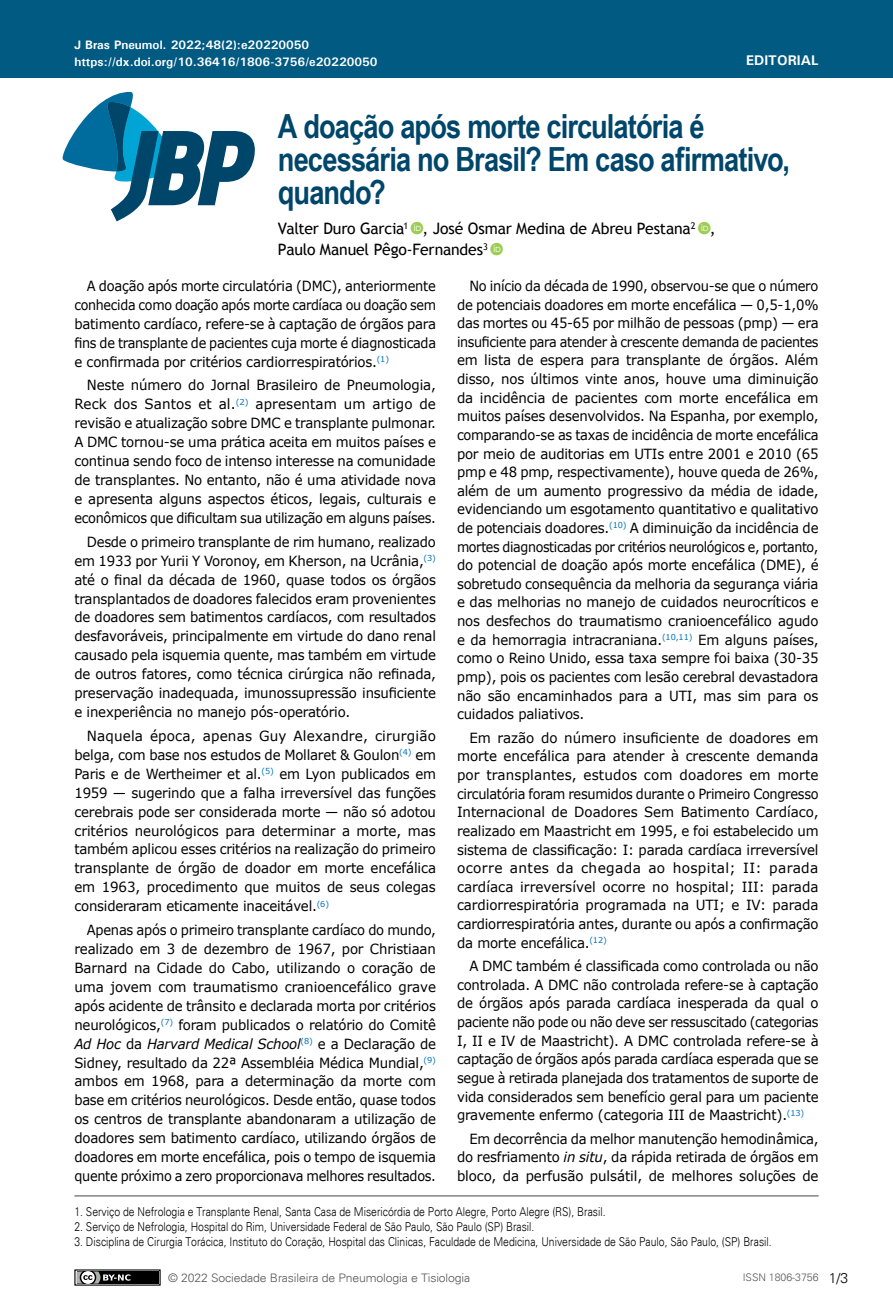
<style>
.page{position:relative;width:893px;height:1315px;background:#fff}
.page>*{position:absolute;margin:0;border:0;box-sizing:border-box;transform-origin:0 0}
.t1{font:700 33.25px/33.2px "Arial Narrow";letter-spacing:-.025em;color:#00466b}
.t2{font:21px "ID font Regular";color:#9dcc52}
.t3{font:15.75px "Trebuchet MS";letter-spacing:-.015em;color:#000}
.t4{font:14px/18.6px "Verdana";letter-spacing:-.015em;color:#000;text-align:justify;scale:.93 1}
.t5{font:14px/18.9px "Verdana";letter-spacing:-.015em;color:#000;text-align:justify;scale:.94 1}
.t6{font:14px/18.6px "Verdana";letter-spacing:-.015em;color:#000;text-align:justify;scale:.95 1}
.t7{font:14px/18.6px "Verdana";letter-spacing:-.015em;color:#000;text-align:justify;scale:.96 1}
.t8{font:14px/18.9px "Verdana";letter-spacing:-.015em;color:#000;text-align:justify}
.t9{font:700 14px "Univers";color:#fff}
.t10{font:300 14px "Univers";color:#000}
.t11{font:300 12.25px "Univers";color:#000;scale:.85 1}
.t12{font:700 12.25px "Univers";color:#fff}
.t13{font:300 11.72px "Univers";letter-spacing:-.01em;color:#58595b;scale:1.04 1}
.t14{font:300 10.5px "Univers";color:#58595b}
.s1{font-family:"ID font Regular";font-size:21px;color:#9dcc52}
.s2{font-family:"Trebuchet MS";font-size:15.75px;color:#000}
.s3{font-style:italic}
</style>
<div class="page">
<div style="left:0;top:0;width:893px;height:78px;background:#005a82"></div>
<svg style="left:62px;top:91px;width:193px;height:130px"></svg>
<div style="left:75px;top:1270px;width:85px;height:15px;background:#000"></div>
<div style="left:74px;top:1269px;width:87px;height:16px;border:1px solid #000"></div>
<svg style="left:74px;top:1269px;width:56px;height:17px"></svg>
<hr style="left:74px;top:1195px;width:745px;height:1px;background:#464547">
<p class="t12" style="left:74px;top:37px;width:236px">J Bras Pneumol. 2022;48(2):e20220050</p>
<p class="t12" style="left:74px;top:54px;width:305px">https://dx.doi.org/10.36416/1806-3756/e20220050</p>
<p class="t9" style="left:746px;top:52px;width:74px">EDITORIAL</p>
<h1 class="t1" style="left:278px;top:108px;width:514px">A doação após morte circulatória é necessária no Brasil? Em caso afirmativo, quando?</h1>
<p class="t3" style="left:278px;top:219px;width:419px">Valter Duro Garcia<sup>1</sup> <span class="s1">a</span>, José Osmar Medina de Abreu Pestana<sup>2</sup></p>
<h2 class="t2" style="left:698px;top:218px;width:19px">a<span class="s2">,</span></h2>
<p class="t3" style="left:278px;top:240px;width:212px">Paulo Manuel Pêgo-Fernandes<sup>3</sup></p>
<h2 class="t2" style="left:490px;top:239px;width:14px">a</h2>
<p class="t4" style="left:74px;top:276px;width:390px;text-indent:12px">A doação após morte circulatória (DMC), anteriormente conhecida como doação após morte cardíaca ou doação sem batimento cardíaco, refere-se à captação de órgãos para fins de transplante de pacientes cuja morte é diagnosticada e confirmada por critérios cardiorrespiratórios.<sup>(1)</sup></p>
<p class="t6" style="left:74px;top:376px;width:382px;text-indent:12px">Neste número do Jornal Brasileiro de Pneumologia, Reck dos Santos et al.<sup>(2)</sup> apresentam um artigo de revisão e atualização sobre DMC e transplante pulmonar.<br>A DMC tornou-se uma prática aceita em muitos países e continua sendo foco de intenso interesse na comunidade de transplantes. No entanto, não é uma atividade nova e apresenta alguns aspectos éticos, legais, culturais e econômicos que dificultam sua utilização em alguns países.</p>
<p class="t5" style="left:74px;top:532px;width:386px;text-indent:12px">Desde o primeiro transplante de rim humano, realizado em 1933 por Yurii Y Voronoy, em Kherson, na Ucrânia,<sup>(3) </sup>até o final da década de 1960, quase todos os órgãos transplantados de doadores falecidos eram provenientes de doadores sem batimentos cardíacos, com resultados desfavoráveis, principalmente em virtude do dano renal causado pela isquemia quente, mas também em virtude de outros fatores, como técnica cirúrgica não refinada, preservação inadequada, imunossupressão insuficiente e inexperiência no manejo pós-operatório.</p>
<p class="t8" style="left:74px;top:726px;width:363px;text-indent:12px">Naquela época, apenas Guy Alexandre, cirurgião belga, com base nos estudos de Mollaret &amp; Goulon<sup>(4)</sup> em Paris e de Wertheimer et al.<sup>(5)</sup> em Lyon publicados em 1959 — sugerindo que a falha irreversível das funções cerebrais pode ser considerada morte — não só adotou critérios neurológicos para determinar a morte, mas também aplicou esses critérios na realização do primeiro transplante de órgão de doador em morte encefálica em 1963, procedimento que muitos de seus colegas consideraram eticamente inaceitável.<sup>(6)</sup></p>
<p class="t5" style="left:74px;top:920px;width:386px;text-indent:12px">Apenas após o primeiro transplante cardíaco do mundo, realizado em 3 de dezembro de 1967, por Christiaan Barnard na Cidade do Cabo, utilizando o coração de uma jovem com traumatismo cranioencefálico grave após acidente de trânsito e declarada morta por critérios neurológicos,<sup>(7)</sup> foram publicados o relatório do Comitê <span class="s3">Ad Hoc</span> da <span class="s3">Harvard Medical School</span><sup>(8)</sup> e a Declaração de Sidney, resultado da 22ª Assembléia Médica Mundial,<sup>(9) </sup>ambos em 1968, para a determinação da morte com base em critérios neurológicos. Desde então, quase todos os centros de transplante abandonaram a utilização de doadores sem batimento cardíaco, utilizando órgãos de doadores em morte encefálica, pois o tempo de isquemia quente próximo a zero proporcionava melhores resultados.</p>
<p class="t4" style="left:457px;top:277px;width:390px;text-indent:12px">No início da década de 1990, observou-se que o número de potenciais doadores em morte encefálica — 0,5-1,0% das mortes ou 45-65 por milhão de pessoas (pmp) — era insuficiente para atender à crescente demanda de pacientes em lista de espera para transplante de órgãos. Além disso, nos últimos vinte anos, houve uma diminuição da incidência de pacientes com morte encefálica em muitos países desenvolvidos. Na Espanha, por exemplo, comparando-se as taxas de incidência de morte encefálica por meio de auditorias em UTIs entre 2001 e 2010 (65 pmp e 48 pmp, respectivamente), houve queda de 26%, além de um aumento progressivo da média de idade, evidenciando um esgotamento quantitativo e qualitativo de potenciais doadores.<sup>(10)</sup> A diminuição da incidência de mortes diagnosticadas por critérios neurológicos e, portanto, do potencial de doação após morte encefálica (DME), é sobretudo consequência da melhoria da segurança viária e das melhorias no manejo de cuidados neurocríticos e nos desfechos do traumatismo cranioencefálico agudo e da hemorragia intracraniana.<sup>(10,11)</sup> Em alguns países, como o Reino Unido, essa taxa sempre foi baixa (30-35 pmp), pois os pacientes com lesão cerebral devastadora não são encaminhados para a UTI, mas sim para os cuidados paliativos.</p>
<p class="t7" style="left:457px;top:728px;width:378px;text-indent:12px">Em razão do número insuficiente de doadores em morte encefálica para atender à crescente demanda por transplantes, estudos com doadores em morte circulatória foram resumidos durante o Primeiro Congresso Internacional de Doadores Sem Batimento Cardíaco, realizado em Maastricht em 1995, e foi estabelecido um sistema de classificação: I: parada cardíaca irreversível ocorre antes da chegada ao hospital; II: parada cardíaca irreversível ocorre no hospital; III: parada cardiorrespiratória programada na UTI; e IV: parada cardiorrespiratória antes, durante ou após a confirmação da morte encefálica.<sup>(12)</sup></p>
<p class="t6" style="left:457px;top:957px;width:382px;text-indent:12px">A DMC também é classificada como controlada ou não controlada. A DMC não controlada refere-se à captação de órgãos após parada cardíaca inesperada da qual o paciente não pode ou não deve ser ressuscitado (categorias I, II e IV de Maastricht). A DMC controlada refere-se à captação de órgãos após parada cardíaca esperada que se segue à retirada planejada dos tratamentos de suporte de vida considerados sem benefício geral para um paciente gravemente enfermo (categoria III de Maastricht).<sup>(13)</sup></p>
<p class="t5" style="left:457px;top:1129px;width:386px;text-indent:12px">Em decorrência da melhor manutenção hemodinâmica, do resfriamento <span class="s3">in situ</span>, da rápida retirada de órgãos em bloco, da perfusão pulsátil, de melhores soluções de</p>
<p class="t11" style="left:74px;top:1204px;width:626px">1. Serviço de Nefrologia e Transplante Renal, Santa Casa de Misericórdia de Porto Alegre, Porto Alegre (RS), Brasil.</p>
<p class="t11" style="left:74px;top:1219px;width:543px">2. Serviço de Nefrologia, Hospital do Rim, Universidade Federal de São Paulo, São Paulo (SP) Brasil.</p>
<p class="t11" style="left:74px;top:1233px;width:822px">3. Disciplina de Cirurgia Torácica, Instituto do Coração, Hospital das Clinicas, Faculdade de Medicina, Universidade de São Paulo, São Paulo, (SP) Brasil.</p>
<p class="t13" style="left:168px;top:1270px;width:292px">© 2022 Sociedade Brasileira de Pneumologia e Tisiologia</p>
<p class="t14" style="left:743px;top:1271px;width:77px">ISSN 1806-3756</p>
<p class="t10" style="left:829px;top:1269px;width:21px">1/3</p>
</div>
